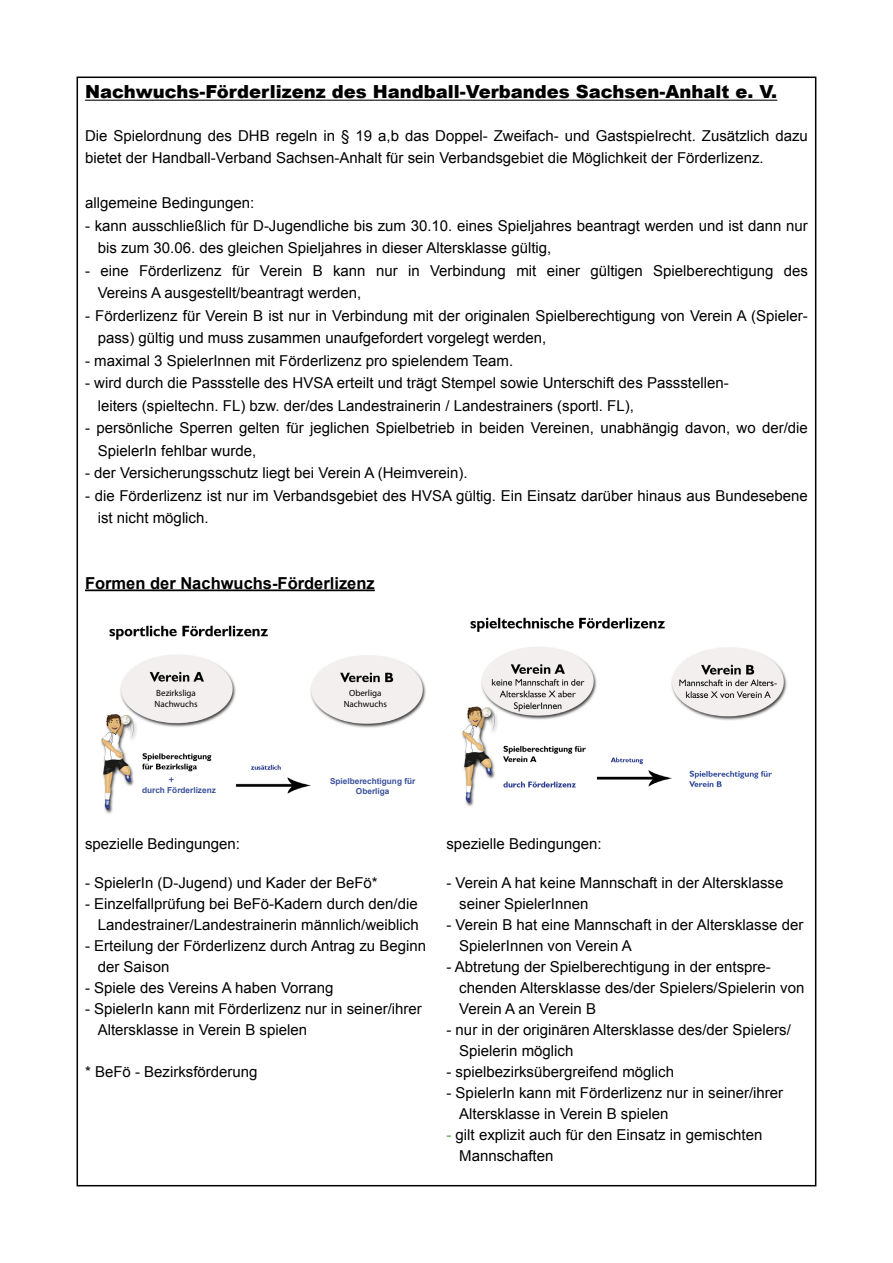
<style>
.page{position:relative;width:893px;height:1263px;background:#fff}
.page>*{position:absolute;margin:0;border:0;box-sizing:border-box;transform-origin:0 0}
.t1{font:900 18px "Arial";color:#000}
.t2{font:700 16.5px "Arial";color:#000}
.t3{font:15px/21px "Arial";color:#000}
.t4{font:9px/10.8px "Myriad Pro";color:#000;text-align:center}
.t5{font:700 8.25px "Arial";color:#3a509b}
.s1{color:#3fa535}
</style>
<div class="page">
<hr style="left:85px;top:100px;width:692px;height:1px;background:#000">
<img style="left:462px;top:617px;width:325px;height:190px">
<img style="left:101px;top:625px;width:325px;height:189px">
<hr style="left:85px;top:589px;width:290px;height:2px;background:#000">
<div style="left:325px;top:685px;width:81px;height:26px;background:#f3efee"></div>
<div style="left:320px;top:772px;width:105px;height:27px;background:#fff"></div>
<div style="left:135px;top:783px;width:88px;height:14px;background:#fff"></div>
<div style="left:135px;top:685px;width:82px;height:26px;background:#f3efee"></div>
<p class="t1" style="left:85px;top:78px;width:694px">Nachwuchs-Förderlizenz des Handball-Verbandes Sachsen-Anhalt e. V.</p>
<p class="t3" style="left:85px;top:124px;width:724px;line-height:22.5px">Die Spielordnung des DHB regeln in § 19 a,b das Doppel- Zweifach- und Gastspielrecht. Zusätzlich dazu bietet der Handball-Verband Sachsen-Anhalt für sein Verbandsgebiet die Möglichkeit der Förderlizenz.</p>
<p class="t3" style="left:85px;top:192px;width:171px">allgemeine Bedingungen:</p>
<p class="t3" style="left:98px;top:214px;width:712px;line-height:22.5px;text-indent:-13px">- kann ausschließlich für D-Jugendliche bis zum 30.10. eines Spieljahres beantragt werden und ist dann nur bis zum 30.06. des gleichen Spieljahres in dieser Altersklasse gültig,</p>
<p class="t3" style="left:98px;top:259px;width:712px;line-height:22.5px;text-indent:-13px">- eine Förderlizenz für Verein B kann nur in Verbindung mit einer gültigen Spielberechtigung des<br>Vereins A ausgestellt/beantragt werden,</p>
<p class="t3" style="left:98px;top:304px;width:712px;line-height:22.5px;text-indent:-13px">- Förderlizenz für Verein B ist nur in Verbindung mit der originalen Spielberechtigung von Verein A (Spieler&shy;pass) gültig und muss zusammen unaufgefordert vorgelegt werden,</p>
<p class="t3" style="left:85px;top:350px;width:430px">- maximal 3 SpielerInnen mit Förderlizenz pro spielendem Team.</p>
<p class="t3" style="left:98px;top:372px;width:632px;line-height:22.5px;text-indent:-13px">- wird durch die Passstelle des HVSA erteilt und trägt Stempel sowie Unterschift des Passstellen&shy;leiters (spieltechn. FL) bzw. der/des Landestrainerin / Landestrainers (sportl. FL),</p>
<p class="t3" style="left:98px;top:417px;width:712px;line-height:22.5px;text-indent:-13px">- persönliche Sperren gelten für jeglichen Spielbetrieb in beiden Vereinen, unabhängig davon, wo der/die<br>SpielerIn fehlbar wurde,</p>
<p class="t3" style="left:85px;top:462px;width:384px">- der Versicherungsschutz liegt bei Verein A (Heimverein).</p>
<p class="t3" style="left:98px;top:484px;width:712px;line-height:22.5px;text-indent:-13px">- die Förderlizenz ist nur im Verbandsgebiet des HVSA gültig. Ein Einsatz darüber hinaus aus Bundesebene ist nicht möglich.</p>
<p class="t2" style="left:85px;top:572px;width:291px">Formen der Nachwuchs-Förderlizenz</p>
<p class="t4" style="left:154px;top:687px;width:45px;text-align:left">Bezirksliga<br>Nachwuchs</p>
<p class="t4" style="left:344px;top:687px;width:45px">Oberliga<br>Nachwuchs</p>
<p class="t5" style="left:330px;top:775px;width:87px">Spielberechtigung für</p>
<p class="t5" style="left:142px;top:785px;width:75px">durch Förderlizenz</p>
<p class="t5" style="left:356px;top:785px;width:35px">Oberliga</p>
<p class="t3" style="left:85px;top:833px;width:157px">spezielle Bedingungen:</p>
<p class="t3" style="left:85px;top:872px;width:294px">- SpielerIn (D-Jugend) und Kader der BeFö*</p>
<p class="t3" style="left:85px;top:893px;width:335px;text-align:right">- Einzelfallprüfung bei BeFö-Kadern durch den/die<br>Landestrainer/Landestrainerin männlich/weiblich</p>
<p class="t3" style="left:98px;top:935px;width:330px;text-indent:-13px">- Erteilung der Förderlizenz durch Antrag zu Beginn der Saison</p>
<p class="t3" style="left:85px;top:977px;width:250px">- Spiele des Vereins A haben Vorrang</p>
<p class="t3" style="left:98px;top:998px;width:326px;text-indent:-13px">- SpielerIn kann mit Förderlizenz nur in seiner/ihrer<br>Altersklasse in Verein B spielen</p>
<p class="t3" style="left:85px;top:1061px;width:174px">* BeFö - Bezirksförderung</p>
<p class="t3" style="left:446px;top:833px;width:157px">spezielle Bedingungen:</p>
<p class="t3" style="left:459px;top:872px;width:326px;text-indent:-13px">- Verein A hat keine Mannschaft in der Altersklasse seiner SpielerInnen</p>
<p class="t3" style="left:459px;top:914px;width:346px;text-indent:-13px">- Verein B hat eine Mannschaft in der Altersklasse der<br>SpielerInnen von Verein A</p>
<p class="t3" style="left:459px;top:956px;width:347px;text-indent:-13px">- Abtretung der Spielberechtigung in der entspre&shy;chenden Altersklasse des/der Spielers/Spielerin von<br>Verein A an Verein B</p>
<p class="t3" style="left:459px;top:1019px;width:333px;text-indent:-13px">- nur in der originären Altersklasse des/der Spielers/<br>Spielerin möglich</p>
<p class="t3" style="left:446px;top:1061px;width:229px">- spielbezirksübergreifend möglich</p>
<p class="t3" style="left:459px;top:1082px;width:326px;text-indent:-13px">- SpielerIn kann mit Förderlizenz nur in seiner/ihrer<br>Altersklasse in Verein B spielen</p>
<p class="t3" style="left:459px;top:1124px;width:305px;text-indent:-13px"><span class="s1">-</span> gilt explizit auch für den Einsatz in gemischten<br>Mannschaften</p>
</div>
